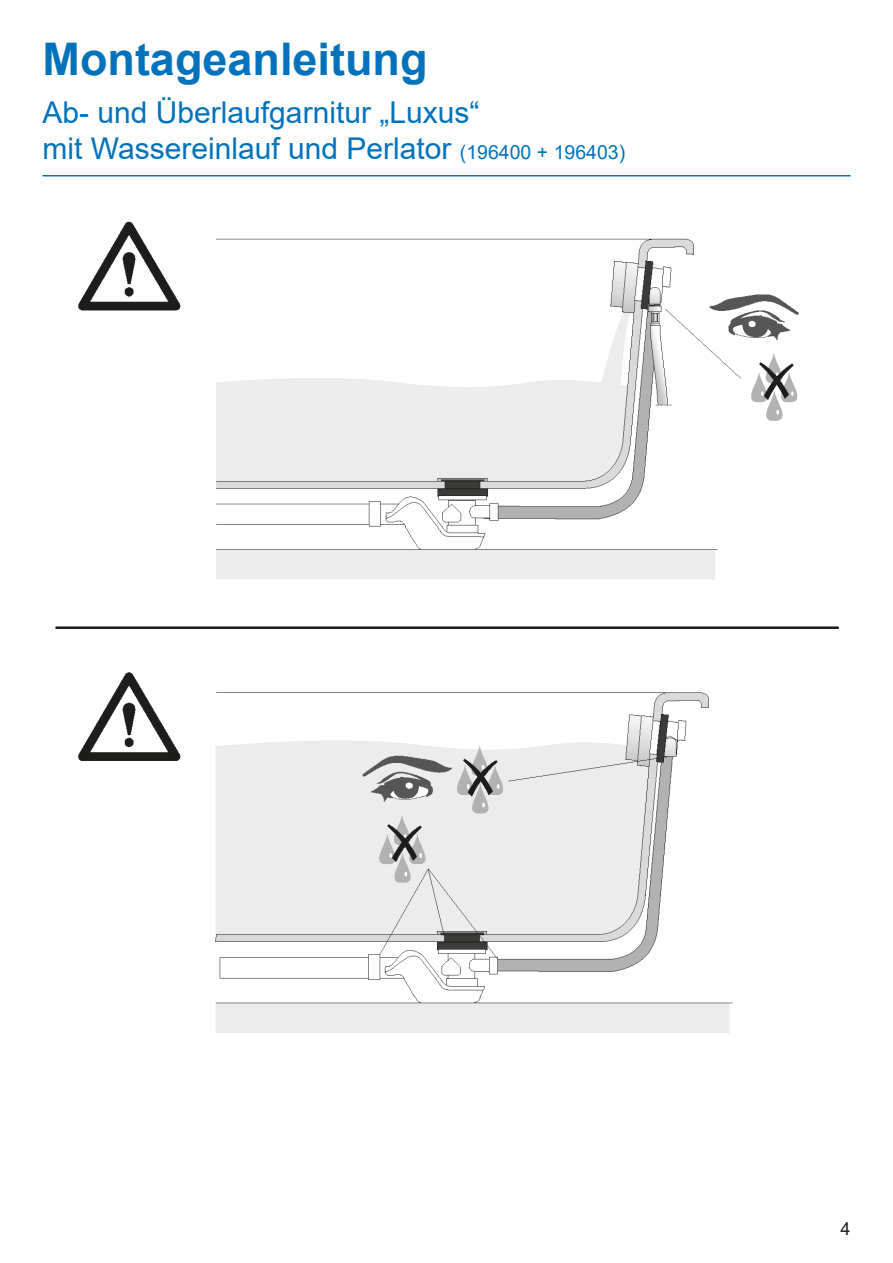
<style>
.page{position:relative;width:893px;height:1263px;background:#fff}
.page>*{position:absolute;margin:0;border:0;box-sizing:border-box;transform-origin:0 0}
.t1{font:700 45px "Arial";color:#0072bc}
.t2{font:30px/36px "Arial";color:#0072bc}
.t3{font:18px "Arial";color:#231f20}
.s1{font-size:19.5px}
</style>
<div class="page">
<hr style="left:43px;top:175px;width:807px;height:1px;background:#0072bc">
<img style="left:55px;top:221px;width:784px;height:812px">
<h1 class="t1" style="left:43px;top:28px;width:387px">Montageanleitung</h1>
<p class="t2" style="left:43px;top:94px;width:584px">Ab- und Überlaufgarnitur „Luxus“<br>mit Wassereinlauf und Perlator <span class="s1">(196400 + 196403)</span></p>
<p class="t3" style="left:840px;top:1216px;width:12px">4</p>
</div>
